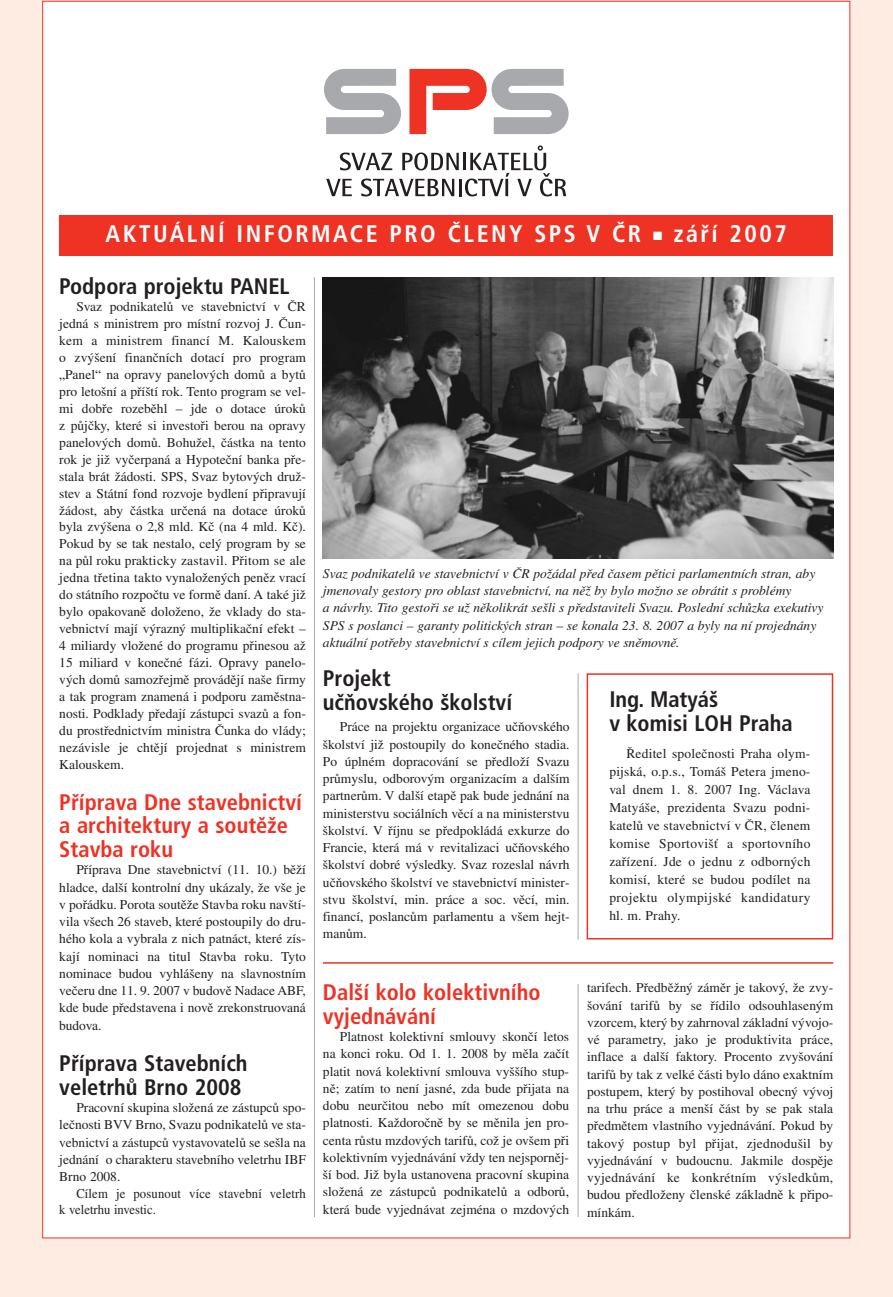
<style>
.page{position:relative;width:893px;height:1297px;background:#fff}
.page>*{position:absolute;margin:0;border:0;box-sizing:border-box;transform-origin:0 0}
.t1{font:700 condensed 24px "Frutiger CE";letter-spacing:.105em;color:#fff}
.t2{font:700 condensed 22.5px/24px "Frutiger CE";color:#231f20}
.t3{font:700 condensed 22.5px/23.7px "Frutiger CE";color:#ee3224}
.t4{font:13.5px/17.2px "Times CE";color:#231f20;text-align:justify}
.t5{font:italic 13.5px/17.2px "Times CE";color:#231f20}
.t6{font:13.5px/16.6px "Times CE";color:#231f20;scale:.94 1}
</style>
<div class="page">
<div style="left:0;top:1px;width:892px;height:1296px;background:#feece3"></div>
<div style="left:43px;top:2px;width:806px;height:1235px;background:#fff"></div>
<svg style="left:324px;top:69px;width:77px;height:65px"></svg>
<svg style="left:409px;top:69px;width:160px;height:65px"></svg>
<svg style="left:326px;top:145px;width:240px;height:51px"></svg>
<div style="left:59px;top:216px;width:774px;height:40px;background:#ee3224"></div>
<div style="left:587px;top:673px;width:246px;height:266px;border:2px solid #ee3224"></div>
<hr style="left:578px;top:984px;width:1px;height:233px;background:#a7a9ac">
<hr style="left:578px;top:673px;width:1px;height:266px;background:#a7a9ac">
<hr style="left:314px;top:277px;width:1px;height:940px;background:#a7a9ac">
<img style="left:323px;top:277px;width:510px;height:281px">
<hr style="left:323px;top:962px;width:510px;height:2px;background:#ee3224">
<h1 class="t1" style="left:106px;top:225px;width:683px">AKTUÁLNÍ INFORMACE PRO ČLENY SPS V ČR ■ září 2007</h1>
<h2 class="t2" style="left:59px;top:277px;width:232px">Podpora projektu PANEL</h2>
<p class="t4" style="left:59px;top:299px;width:248px;text-indent:17px">Svaz podnikatelů ve stavebnictví v ČR jedná s ministrem pro místní rozvoj J. Čun&shy;kem a ministrem financí M. Kalouskem o zvýšení finančních dotací pro program „Panel“ na opravy panelových domů a bytů pro letošní a příští rok. Tento program se vel&shy;mi dobře rozeběhl – jde o dotace úroků z půjčky, které si investoři berou na opravy panelových domů. Bohužel, částka na tento rok je již vyčerpaná a Hypoteční banka pře&shy;stala brát žádosti. SPS, Svaz bytových druž&shy;stev a Státní fond rozvoje bydlení připravují žádost, aby částka určená na dotace úroků byla zvýšena o 2,8 mld. Kč (na 4 mld. Kč).<br>Pokud by se tak nestalo, celý program by se na půl roku prakticky zastavil. Přitom se ale jedna třetina takto vynaložených peněz vrací do státního rozpočtu ve formě daní. A také již bylo opakovaně doloženo, že vklady do sta&shy;vebnictví mají výrazný multiplikační efekt – 4 miliardy vložené do programu přinesou až 15 miliard v konečné fázi. Opravy panelo&shy;vých domů samozřejmě provádějí naše firmy a tak program znamená i podporu zaměstna&shy;nosti. Podklady předají zástupci svazů a fon&shy;du prostřednictvím ministra Čunka do vlády; nezávisle je chtějí projednat s ministrem Kalouskem.</p>
<h2 class="t3" style="left:59px;top:792px;width:244px">Příprava Dne stavebnictví a architektury a soutěže<br>Stavba roku</h2>
<p class="t4" style="left:59px;top:862px;width:248px;text-indent:17px">Příprava Dne stavebnictví (11. 10.) běží hladce, další kontrolní dny ukázaly, že vše je v pořádku. Porota soutěže Stavba roku navští&shy;vila všech 26 staveb, které postoupily do dru&shy;hého kola a vybrala z nich patnáct, které zís&shy;kají nominaci na titul Stavba roku. Tyto nominace budou vyhlášeny na slavnostním večeru dne 11. 9. 2007 v budově Nadace ABF, kde bude představena i nově zrekonstruovaná budova.</p>
<h2 class="t2" style="left:59px;top:1053px;width:190px">Příprava Stavebních veletrhů Brno 2008</h2>
<p class="t4" style="left:59px;top:1100px;width:248px;text-indent:17px">Pracovní skupina složená ze zástupců spo&shy;lečnosti BVV Brno, Svazu podnikatelů ve sta&shy;vebnictví a zástupců vystavovatelů se sešla na jednání o charakteru stavebního veletrhu IBF Brno 2008.</p>
<p class="t6" style="left:59px;top:1186px;width:264px;text-indent:17px">Cílem je posunout více stavební veletrh k veletrhu investic.</p>
<p class="t5" style="left:323px;top:566px;width:502px">Svaz podnikatelů ve stavebnictví v ČR požádal před časem pětici parlamentních stran, aby jmenovaly gestory pro oblast stavebnictví, na něž by bylo možno se obrátit s problémy<br>a návrhy. Tito gestoři se už několikrát sešli s představiteli Svazu. Poslední schůzka exekutivy SPS s poslanci – garanty politických stran – se konala 23. 8. 2007 a byly na ní projednány aktuální potřeby stavebnictví s cílem jejich podpory ve sněmovně.</p>
<h2 class="t2" style="left:323px;top:668px;width:191px">Projekt<br>učňovského školství</h2>
<p class="t4" style="left:323px;top:720px;width:248px;text-indent:17px">Práce na projektu organizace učňovského školství již postoupily do konečného stadia.<br>Po úplném dopracování se předloží Svazu průmyslu, odborovým organizacím a dalším partnerům. V další etapě pak bude jednání na ministerstvu sociálních věcí a na ministerstvu školství. V říjnu se předpokládá exkurze do Francie, která má v revitalizaci učňovského školství dobré výsledky. Svaz rozeslal návrh učňovského školství ve stavebnictví minister&shy;stvu školství, min. práce a soc. věcí, min. financí, poslancům parlamentu a všem hejt&shy;manům.</p>
<h2 class="t2" style="left:609px;top:689px;width:185px">Ing. Matyáš<br>v komisi LOH Praha</h2>
<p class="t4" style="left:609px;top:746px;width:203px;line-height:18px;text-indent:17px">Ředitel společnosti Praha olym&shy;pijská, o.p.s., Tomáš Petera jmeno&shy;val dnem 1. 8. 2007 Ing. Václava Matyáše, prezidenta Svazu podni&shy;katelů ve stavebnictví v ČR, členem komise Sportovišť a sportovního zařízení. Jde o jednu z odborných komisí, které se budou podílet na projektu olympijské kandidatury hl. m. Prahy.</p>
<h2 class="t3" style="left:323px;top:982px;width:219px">Další kolo kolektivního vyjednávání</h2>
<p class="t4" style="left:323px;top:1029px;width:248px;text-indent:17px">Platnost kolektivní smlouvy skončí letos na konci roku. Od 1. 1. 2008 by měla začít platit nová kolektivní smlouva vyššího stup&shy;ně; zatím to není jasné, zda bude přijata na dobu neurčitou nebo mít omezenou dobu platnosti. Každoročně by se měnila jen pro&shy;centa růstu mzdových tarifů, což je ovšem při kolektivním vyjednávání vždy ten nejsporněj&shy;ší bod. Již byla ustanovena pracovní skupina složená ze zástupců podnikatelů a odborů, která bude vyjednávat zejména o mzdových</p>
<p class="t4" style="left:587px;top:980px;width:248px">tarifech. Předběžný záměr je takový, že zvy&shy;šování tarifů by se řídilo odsouhlaseným vzorcem, který by zahrnoval základní vývojo&shy;vé parametry, jako je produktivita práce, inflace a další faktory. Procento zvyšování tarifů by tak z velké části bylo dáno exaktním postupem, který by postihoval obecný vývoj na trhu práce a menší část by se pak stala předmětem vlastního vyjednávání. Pokud by takový postup byl přijat, zjednodušil by vyjednávání v budoucnu. Jakmile dospěje vyjednávání ke konkrétním výsledkům, budou předloženy členské základně k připo&shy;mínkám.</p>
</div>
